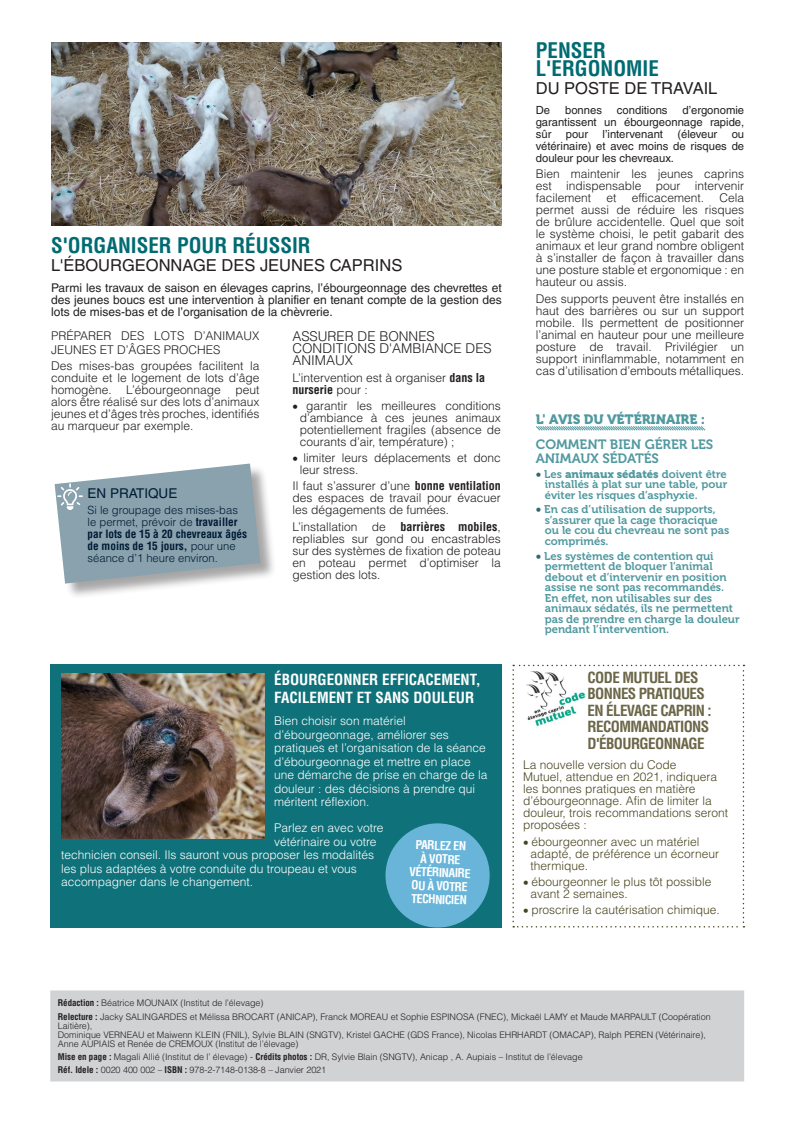
<style>
.page{position:relative;width:808px;height:1127px;background:#fff}
.page>*{position:absolute;margin:0;border:0;box-sizing:border-box;transform-origin:0 0}
.t1{font:700 condensed 21px/18px "Helvetica LT Std";color:#016b72}
.t2{font:16.5px "Helvetica LT Std";color:#231f20}
.t3{font:700 condensed 15px/16.5px "Helvetica LT Std";letter-spacing:-.04em;color:#6b6647}
.t4{font:700 condensed 15px "Helvetica LT Std";color:#fff}
.t5{font:300 13.5px/12px "Helvetica LT Std";color:#231f20}
.t6{font:13.5px/13.5px "Museo 700";color:#5199a0}
.t7{font:13.5px "Museo 900";color:#5199a0}
.t8{font:13.5px "Helvetica LT Std";color:#001b35}
.t9{font:300 12px/12px "Helvetica LT Std";color:#231f20;text-align:justify}
.t10{font:300 12px/13.5px "Helvetica LT Std";color:#fff}
.t11{font:300 12px/12px "Helvetica LT Std";color:#49451f}
.t12{font:12px/12px "Helvetica LT Std";color:#231f20;text-align:justify}
.t13{font:700 condensed 12px/13.5px "Helvetica LT Std";color:#fff;text-align:center}
.t14{font:11.25px/10.5px "Museo 700";color:#5199a0}
.t15{font:11.25px/12px "Helvetica LT Std";color:#231f20;text-align:justify}
.t16{font:300 11.25px/12px "Helvetica LT Std";color:#001b35}
.t17{font:300 9px/9px "Helvetica LT Std";letter-spacing:-.005em;color:#231f20}
.s1{font-weight:700;font-stretch:condensed}
.s2{font-family:"Museo 900";font-weight:400;font-size:11.25px}
.s3{font-family:"Museo 900";color:#316775}
.s4{font-family:"Museo 900"}
</style>
<div class="page">
<div style="left:51px;top:664px;width:451px;height:264px;background:#0f727a"></div>
<div style="left:50px;top:990px;width:694px;height:91px;background:#d1d2d4;border:2px solid #d1d2d4"></div>
<img style="left:51px;top:43px;width:451px;height:182px">
<div style="left:55px;top:464px;width:222px;height:136px;background:#231f20;opacity:.4"></div>
<svg style="left:536px;top:426px;width:170px;height:5px"></svg>
<img style="left:61px;top:674px;width:204px;height:164px">
<svg style="left:512px;top:665px;width:232px;height:262px"></svg>
<svg style="left:55px;top:463px;width:205px;height:120px;background:#9bafb7"></svg>
<div style="left:385px;top:823px;width:105px;height:104px;background:#69b5d9;border-radius:50%"></div>
<p class="t1" style="left:51px;top:236px;width:261px">S'ORGANISER POUR RÉUSSIR</p>
<p class="t2" style="left:51px;top:256px;width:353px">L'ÉBOURGEONNAGE DES JEUNES CAPRINS</p>
<p class="t12" style="left:51px;top:281px;width:452px">Parmi les travaux de saison en élevages caprins, l’ébourgeonnage des chevrettes et des jeunes boucs est une intervention à planifier en tenant compte de la gestion des lots de mises-bas et de l’organisation de la chèvrerie.</p>
<p class="t9" style="left:51px;top:329px;width:210px;line-height:13.5px">PRÉPARER DES LOTS D’ANIMAUX<br>JEUNES ET D’ÂGES PROCHES</p>
<p class="t9" style="left:51px;top:360px;width:210px">Des mises-bas groupées facilitent la conduite et le logement de lots d’âge homogène. L’ébourgeonnage peut alors être réalisé sur des lots d’animaux jeunes et d’âges très proches, identifiés au marqueur par exemple.</p>
<p class="t5" style="left:292px;top:330px;width:201px">ASSURER DE BONNES<br>CONDITIONS D'AMBIANCE DES<br>ANIMAUX</p>
<p class="t9" style="left:292px;top:371px;width:194px">L’intervention est à organiser <span class="s1">dans la nurserie</span> pour :</p>
<p class="t9" style="left:300px;top:400px;width:202px;text-indent:-8px"><span class="s2">•</span> garantir les meilleures conditions d’ambiance à ces jeunes animaux potentiellement fragiles (absence de courants d’air, température) ;</p>
<p class="t9" style="left:300px;top:452px;width:202px;text-indent:-8px"><span class="s2">•</span> limiter leurs déplacements et donc leur stress.</p>
<p class="t9" style="left:292px;top:480px;width:210px">Il faut s’assurer d’une <span class="s1">bonne ventilation </span>des espaces de travail pour évacuer les dégagements de fumées.</p>
<p class="t9" style="left:292px;top:520px;width:210px">L’installation de <span class="s1">barrières mobiles</span>, repliables sur gond ou encastrables sur des systèmes de fixation de poteau en poteau permet d’optimiser la gestion des lots.</p>
<p class="t8" style="left:88px;top:485px;width:91px">EN PRATIQUE</p>
<p class="t16" style="left:88px;top:504px;width:161px">Si le groupage des mises-bas le permet, prévoir de <span class="s1">travailler par lots de 15 à 20 chevreaux âgés de moins de 15 jours,</span> pour une séance d’1 heure environ.</p>
<p class="t4" style="left:274px;top:670px;width:208px">ÉBOURGEONNER EFFICACEMENT,</p>
<p class="t4" style="left:274px;top:688px;width:201px">FACILEMENT ET SANS DOULEUR</p>
<p class="t10" style="left:274px;top:714px;width:215px">Bien choisir son matériel d’ébourgeonnage, améliorer ses pratiques et l’organisation de la séance d’ébourgeonnage et mettre en place une démarche de prise en charge de la douleur : des décisions à prendre qui méritent réflexion.</p>
<p class="t10" style="left:274px;top:821px;width:111px">Parlez en avec votre</p>
<p class="t10" style="left:274px;top:835px;width:104px">vétérinaire ou votre</p>
<p class="t10" style="left:61px;top:848px;width:315px">technicien conseil. Ils sauront vous proposer les modalités</p>
<p class="t10" style="left:61px;top:862px;width:297px">les plus adaptées à votre conduite du troupeau et vous</p>
<p class="t10" style="left:61px;top:875px;width:194px">accompagner dans le changement.</p>
<p class="t13" style="left:410px;top:837px;width:63px;rotate:2deg">PARLEZ EN<br>À VOTRE<br>VÉTÉRINAIRE<br>OU À VOTRE<br>TECHNICIEN</p>
<p class="t1" style="left:536px;top:41px;width:125px">PENSER<br>L'ERGONOMIE</p>
<p class="t2" style="left:536px;top:78px;width:183px">DU POSTE DE TRAVAIL</p>
<p class="t15" style="left:536px;top:104px;width:16px">De</p>
<p class="t15" style="left:565px;top:104px;width:38px">bonnes</p>
<p class="t15" style="left:617px;top:104px;width:52px">conditions</p>
<p class="t15" style="left:536px;top:104px;width:210px;text-indent:147px">d’ergonomie garantissent un ébourgeonnage rapide, sûr</p>
<p class="t15" style="left:566px;top:128px;width:24px">pour</p>
<p class="t15" style="left:602px;top:128px;width:62px">l’intervenant</p>
<p class="t15" style="left:677px;top:128px;width:42px">(éleveur</p>
<p class="t15" style="left:536px;top:128px;width:210px;text-indent:196px">ou vétérinaire) et avec moins de risques de douleur pour les chevreaux.</p>
<p class="t9" style="left:536px;top:168px;width:210px">Bien maintenir les jeunes caprins est indispensable pour intervenir facilement</p>
<p class="t9" style="left:536px;top:192px;width:210px;text-indent:184px">Cela permet aussi de réduire les risques de brûlure accidentelle. Quel que soit le système choisi, le petit gabarit des animaux et leur grand nombre obligent à s’installer de façon à travailler dans une posture stable et ergonomique : en hauteur ou assis.</p>
<p class="t9" style="left:536px;top:292px;width:210px">Des supports peuvent être installés en haut des barrières ou sur un support mobile. Ils permettent de positionner l’animal en hauteur pour une meilleure posture de travail. Privilégier un support ininflammable, notamment en cas d’utilisation d’embouts métalliques.</p>
<p class="t9" style="left:606px;top:192px;width:12px">et</p>
<p class="t9" style="left:632px;top:192px;width:74px">efficacement.</p>
<p class="t7" style="left:536px;top:411px;width:171px">L' AVIS DU VÉTÉRINAIRE :</p>
<p class="t6" style="left:536px;top:438px;width:179px">COMMENT BIEN GÉRER LES<br>ANIMAUX SÉDATÉS</p>
<p class="t14" style="left:545px;top:469px;width:184px;text-align:justify;text-indent:-9px"><span class="s3">•</span> Les <span class="s4">animaux sédatés</span> doivent être installés à plat sur une table, pour éviter les risques d’asphyxie.</p>
<p class="t14" style="left:545px;top:504px;width:186px;text-indent:-9px"><span class="s3">•</span> En cas d’utilisation de supports, s’assurer que la cage thoracique ou le cou du chevreau ne sont pas comprimés.</p>
<p class="t14" style="left:545px;top:551px;width:196px;text-indent:-9px"><span class="s3">•</span> Les systèmes de contention qui permettent de bloquer l’animal debout et d’intervenir en position assise ne sont pas recommandés.<br>En effet, non utilisables sur des animaux sédatés, ils ne permettent pas de prendre en charge la douleur pendant l’intervention.</p>
<p class="t3" style="left:587px;top:669px;width:126px">CODE MUTUEL DES<br>BONNES PRATIQUES<br>EN ÉLEVAGE CAPRIN :<br>RECOMMANDATIONS<br>D'ÉBOURGEONNAGE</p>
<p class="t11" style="left:523px;top:759px;width:206px">La nouvelle version du Code<br>Mutuel, attendue en 2021, indiquera les bonnes pratiques en matière d’ébourgeonnage. Afin de limiter la douleur, trois recommandations seront proposées :</p>
<p class="t11" style="left:530px;top:835px;width:190px;text-indent:-8px"><span class="s2">•</span> ébourgeonner avec un matériel adapté, de préférence un écorneur thermique.</p>
<p class="t11" style="left:530px;top:875px;width:183px;text-indent:-8px"><span class="s2">•</span> ébourgeonner le plus tôt possible avant 2 semaines.</p>
<p class="t11" style="left:523px;top:903px;width:198px"><span class="s2">•</span> proscrire la cautérisation chimique.</p>
<p class="t17" style="left:58px;top:998px;width:207px"><span class="s1">Rédaction :</span> Béatrice MOUNAIX (Institut de l’élevage)</p>
<p class="t17" style="left:58px;top:1012px;width:654px"><span class="s1">Relecture :</span> Jacky SALINGARDES et Mélissa BROCART (ANICAP), Franck MOREAU et Sophie ESPINOSA (FNEC), Mickaël LAMY et Maude MARPAULT (Coopération Laitière),<br>Dominique VERNEAU et Maiwenn KLEIN (FNIL), Sylvie BLAIN (SNGTV), Kristel GACHE (GDS France), Nicolas EHRHARDT (OMACAP), Ralph PEREN (Vétérinaire), Anne AUPIAIS et Renée de CREMOUX (Institut de l’élevage)</p>
<p class="t17" style="left:58px;top:1052px;width:526px"><span class="s1">Mise en page :</span> Magali Allié (Institut de l’ élevage) - <span class="s1">Crédits photos :</span> DR, Sylvie Blain (SNGTV), Anicap , A. Aupiais – Institut de l’élevage</p>
<p class="t17" style="left:58px;top:1065px;width:270px"><span class="s1">Réf. Idele :</span> 0020 400 002 – <span class="s1">ISBN :</span> 978-2-7148-0138-8 – Janvier 2021</p>
</div>
